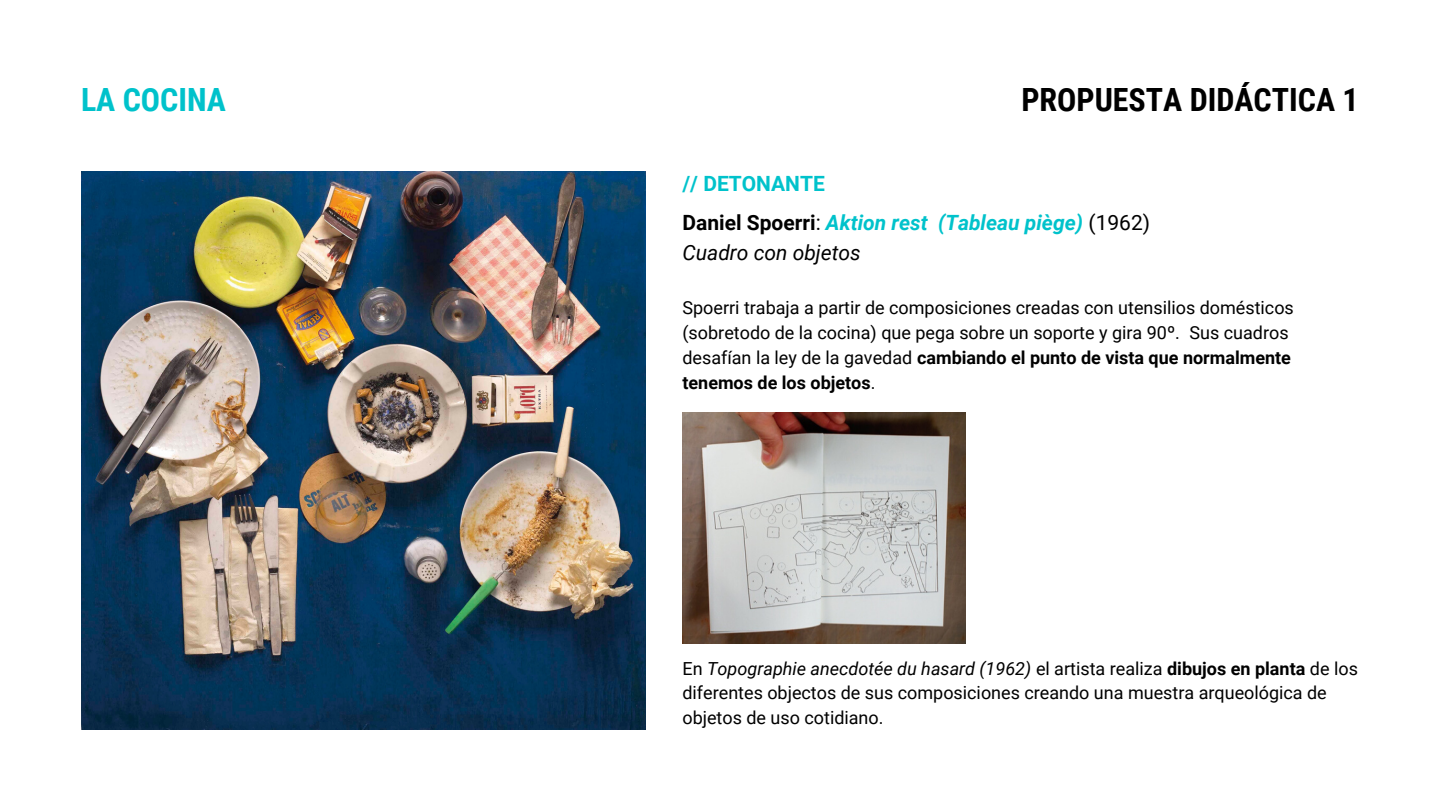
<style>
.page{position:relative;width:1440px;height:810px;background:#fff}
.page>*{position:absolute;margin:0;border:0;box-sizing:border-box;transform-origin:0 0}
.t1{font:700 32px "Roboto Condensed";color:#000}
.t2{font:700 32px "Roboto Condensed";color:#00c2cb}
.t3{font:italic 700 21px/29.2px "Roboto";color:#00c2cb}
.t4{font:700 21px "Roboto";color:#00c2cb}
.t5{font:18px/24.8px "Roboto";color:#000}
.s1{font-style:normal;color:#000}
.s2{font-weight:400;font-style:normal;color:#000}
.s3{font-weight:400;color:#000}
.s4{font-weight:700}
.s5{font-style:italic}
</style>
<div class="page">
<img style="left:81px;top:171px;width:565px;height:558px">
<img style="left:682px;top:413px;width:284px;height:231px">
<h1 class="t2" style="left:81px;top:81px;width:146px">LA COCINA</h1>
<p class="t4" style="left:682px;top:171px;width:144px">// DETONANTE</p>
<h1 class="t1" style="left:1021px;top:81px;width:339px">PROPUESTA DIDÁCTICA 1</h1>
<p class="t3" style="left:682px;top:209px;width:469px"><span class="s1">Daniel Spoerri</span><span class="s2">:</span> Aktion rest (Tableau piège) <span class="s2">(1962)<br></span><span class="s3">Cuadro con objetos</span></p>
<p class="t5" style="left:682px;top:296px;width:613px">Spoerri trabaja a partir de composiciones creadas con utensilios domésticos (sobretodo de la cocina) que pega sobre un soporte y gira 90º. Sus cuadros desafían la ley de la gavedad <span class="s4">cambiando el punto de vista que normalmente tenemos de los objetos</span>.</p>
<p class="t5" style="left:682px;top:656px;width:677px">En <span class="s5">Topographie anecdotée du hasard (1962)</span> el artista realiza <span class="s4">dibujos en planta</span> de los diferentes objectos de sus composiciones creando una muestra arqueológica de objetos de uso cotidiano.</p>
</div>
